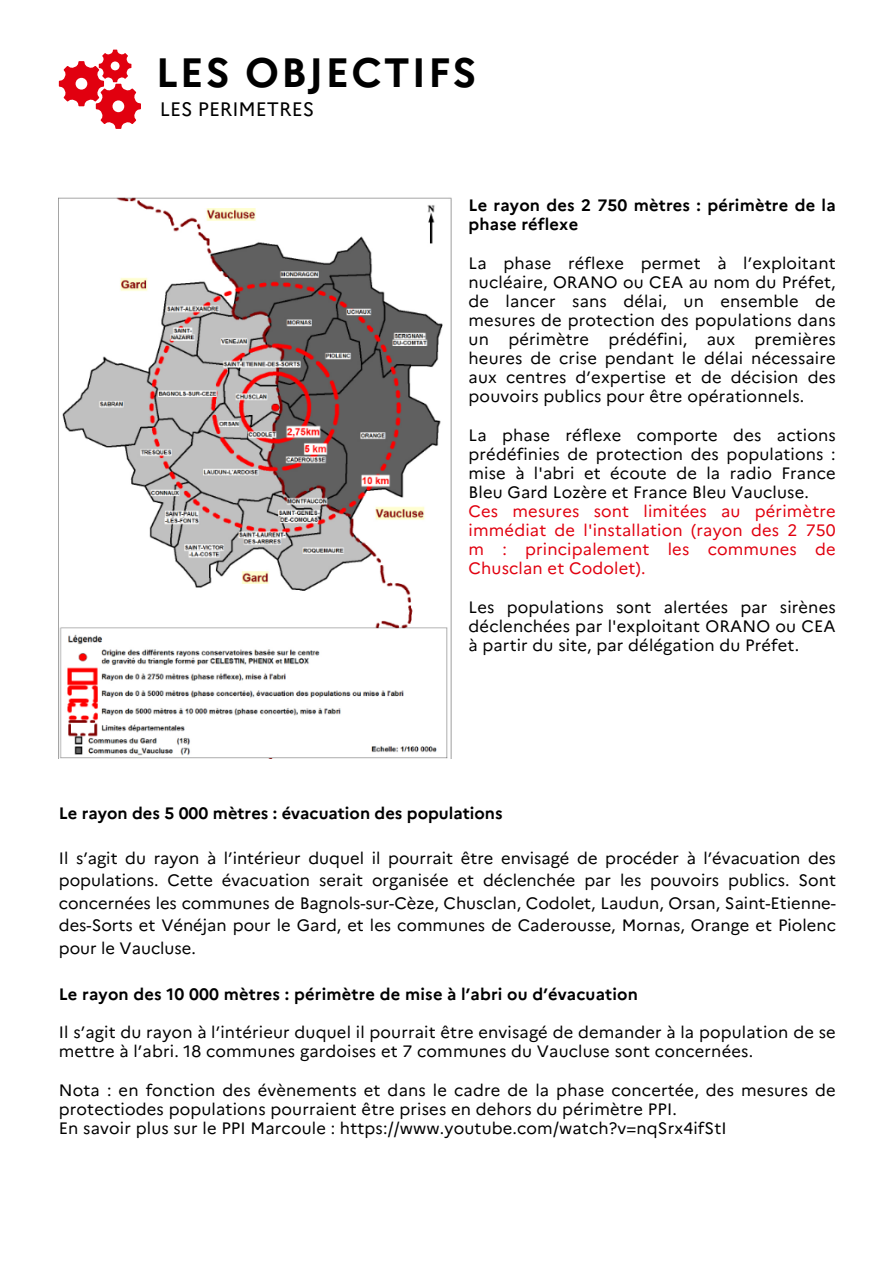
<style>
.page{position:relative;width:893px;height:1264px;background:#fff}
.page>*{position:absolute;margin:0;border:0;box-sizing:border-box;transform-origin:0 0}
.t1{font:700 40.95px "Marianne";letter-spacing:.05em;color:#000}
.t2{font:19.5px "Marianne";color:#000}
.t3{font:16.5px/19px "Marianne";letter-spacing:.01em;color:#000;text-align:justify}
.t4{font:700 16.5px/19px "Marianne";letter-spacing:.01em;color:#000}
.t5{font:16.5px/19px "Marianne";letter-spacing:.01em;color:#e1000f;text-align:justify}
</style>
<div class="page">
<svg style="left:59px;top:50px;width:82px;height:79px"></svg>
<img style="left:59px;top:197px;width:393px;height:562px">
<p class="t1" style="left:156px;top:47px;width:322px">LES OBJECTIFS</p>
<p class="t2" style="left:160px;top:97px;width:156px">LES PERIMETRES</p>
<p class="t4" style="left:468px;top:196px;width:368px">Le rayon des 2 750 mètres : périmètre de la phase réflexe</p>
<p class="t3" style="left:468px;top:253px;width:368px">La phase réflexe permet à l’exploitant nucléaire, ORANO ou CEA au nom du Préfet, de lancer sans délai, un ensemble de mesures de protection des populations dans un périmètre prédéfini, aux premières heures de crise pendant le délai nécessaire aux centres d’expertise et de décision des pouvoirs publics pour être opérationnels.</p>
<p class="t3" style="left:468px;top:425px;width:368px">La phase réflexe comporte des actions prédéfinies de protection des populations : mise à l'abri et écoute de la radio France Bleu Gard Lozère et France Bleu Vaucluse.</p>
<p class="t5" style="left:468px;top:501px;width:368px">Ces mesures sont limitées au périmètre immédiat de l'installation (rayon des 2 750 m : principalement les communes de Chusclan et Codolet).</p>
<p class="t3" style="left:468px;top:597px;width:368px">Les populations sont alertées par sirènes déclenchées par l'exploitant ORANO ou CEA à partir du site, par délégation du Préfet.</p>
<p class="t4" style="left:59px;top:803px;width:445px">Le rayon des 5 000 mètres : évacuation des populations</p>
<p class="t3" style="left:59px;top:846px;width:778px;line-height:22.5px">Il s’agit du rayon à l’intérieur duquel il pourrait être envisagé de procéder à l’évacuation des populations. Cette évacuation serait organisée et déclenchée par les pouvoirs publics. Sont concernées les communes de Bagnols-sur-Cèze, Chusclan, Codolet, Laudun, Orsan, Saint-Etienne&shy;des-Sorts et Vénéjan pour le Gard, et les communes de Caderousse, Mornas, Orange et Piolenc pour le Vaucluse.</p>
<p class="t4" style="left:59px;top:984px;width:580px">Le rayon des 10 000 mètres : périmètre de mise à l’abri ou d’évacuation</p>
<p class="t3" style="left:59px;top:1022px;width:778px">Il s’agit du rayon à l’intérieur duquel il pourrait être envisagé de demander à la population de se mettre à l’abri. 18 communes gardoises et 7 communes du Vaucluse sont concernées.</p>
<p class="t3" style="left:59px;top:1080px;width:778px">Nota : en fonction des évènements et dans le cadre de la phase concertée, des mesures de protectiodes populations pourraient être prises en dehors du périmètre PPI.</p>
<p class="t3" style="left:59px;top:1118px;width:669px">En savoir plus sur le PPI Marcoule : https://www.youtube.com/watch?v=nqSrx4ifStI</p>
</div>
